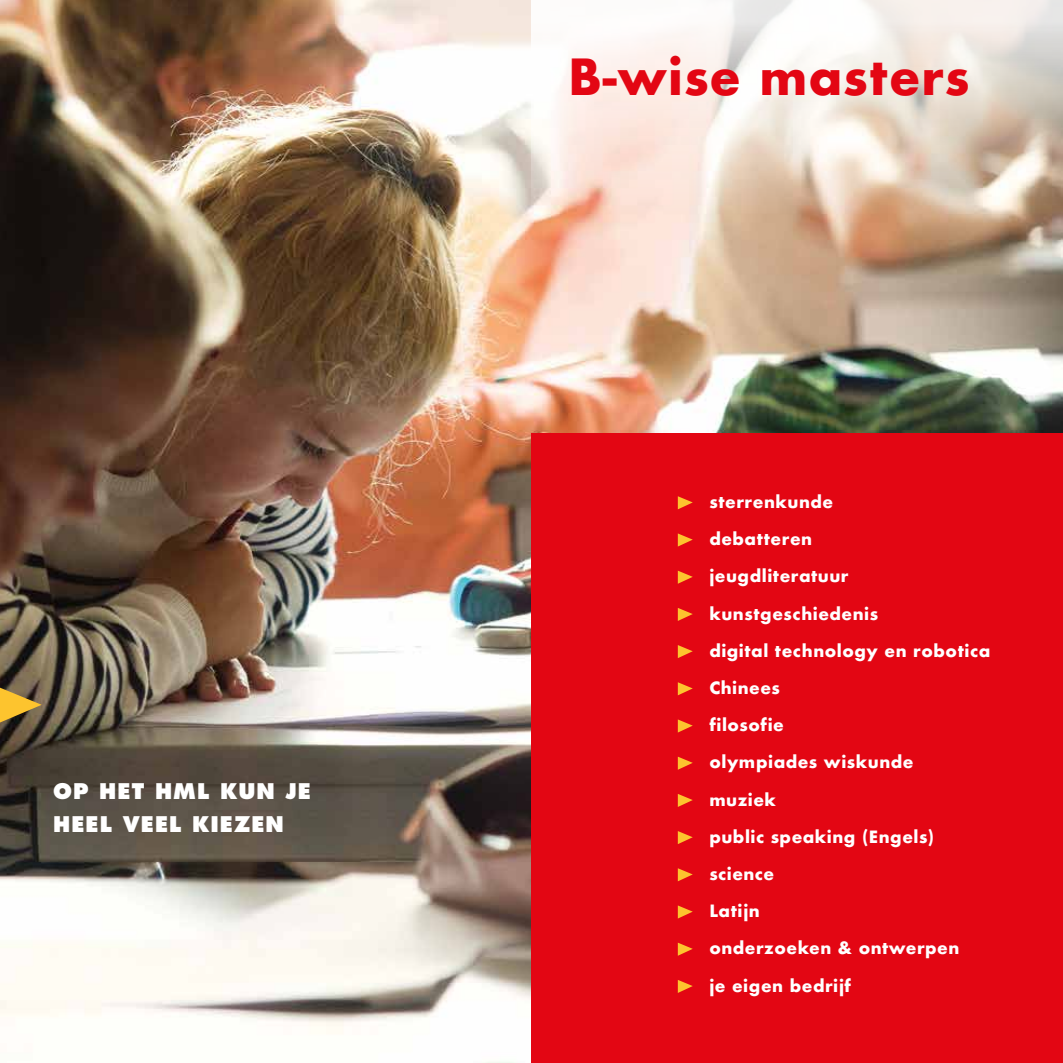
<style>
.page{position:relative;width:1063px;height:1063px;background:#fff}
.page>*{position:absolute;margin:0;border:0;box-sizing:border-box;transform-origin:0 0}
.t1{font:700 48.45px "Futura";letter-spacing:.02em;color:#e30613}
.t2{font:800 21px/33.2px "Futura";letter-spacing:.05em;color:#fff}
.t3{font:700 16.5px "Futura";letter-spacing:.03em;color:#fff}
</style>
<div class="page">
<img style="left:0;top:0;width:1063px;height:1063px">
<svg style="left:0;top:688px;width:42px;height:35px"></svg>
<div style="left:531px;top:434px;width:532px;height:629px;background:#e30613"></div>
<svg style="left:678px;top:496px;width:15px;height:13px"></svg>
<svg style="left:678px;top:533px;width:15px;height:14px"></svg>
<svg style="left:678px;top:571px;width:15px;height:13px"></svg>
<svg style="left:678px;top:608px;width:15px;height:13px"></svg>
<svg style="left:678px;top:645px;width:15px;height:13px"></svg>
<svg style="left:678px;top:682px;width:15px;height:13px"></svg>
<svg style="left:678px;top:719px;width:15px;height:14px"></svg>
<svg style="left:678px;top:757px;width:15px;height:13px"></svg>
<svg style="left:678px;top:794px;width:15px;height:13px"></svg>
<svg style="left:678px;top:831px;width:15px;height:13px"></svg>
<svg style="left:678px;top:868px;width:15px;height:13px"></svg>
<svg style="left:678px;top:905px;width:15px;height:14px"></svg>
<svg style="left:678px;top:943px;width:15px;height:13px"></svg>
<svg style="left:678px;top:980px;width:15px;height:13px"></svg>
<svg style="left:531px;top:0;width:532px;height:215px"></svg>
<p class="t2" style="left:53px;top:775px;width:259px">OP HET HML KUN JE<br>HEEL VEEL KIEZEN</p>
<h1 class="t1" style="left:568px;top:42px;width:403px">B-wise masters</h1>
<p class="t3" style="left:709px;top:490px;width:125px">sterrenkunde</p>
<p class="t3" style="left:709px;top:527px;width:104px">debatteren</p>
<p class="t3" style="left:709px;top:564px;width:141px">jeugdliteratuur</p>
<p class="t3" style="left:709px;top:601px;width:170px">kunstgeschiedenis</p>
<p class="t3" style="left:709px;top:639px;width:282px">digital technology en robotica</p>
<p class="t3" style="left:709px;top:676px;width:72px">Chinees</p>
<p class="t3" style="left:709px;top:713px;width:76px">filosofie</p>
<p class="t3" style="left:709px;top:750px;width:206px">olympiades wiskunde</p>
<p class="t3" style="left:709px;top:788px;width:68px">muziek</p>
<p class="t3" style="left:709px;top:825px;width:226px">public speaking (Engels)</p>
<p class="t3" style="left:709px;top:862px;width:66px">science</p>
<p class="t3" style="left:709px;top:899px;width:52px">Latijn</p>
<p class="t3" style="left:709px;top:936px;width:252px">onderzoeken &amp; ontwerpen</p>
<p class="t3" style="left:709px;top:974px;width:143px">je eigen bedrijf</p>
</div>
